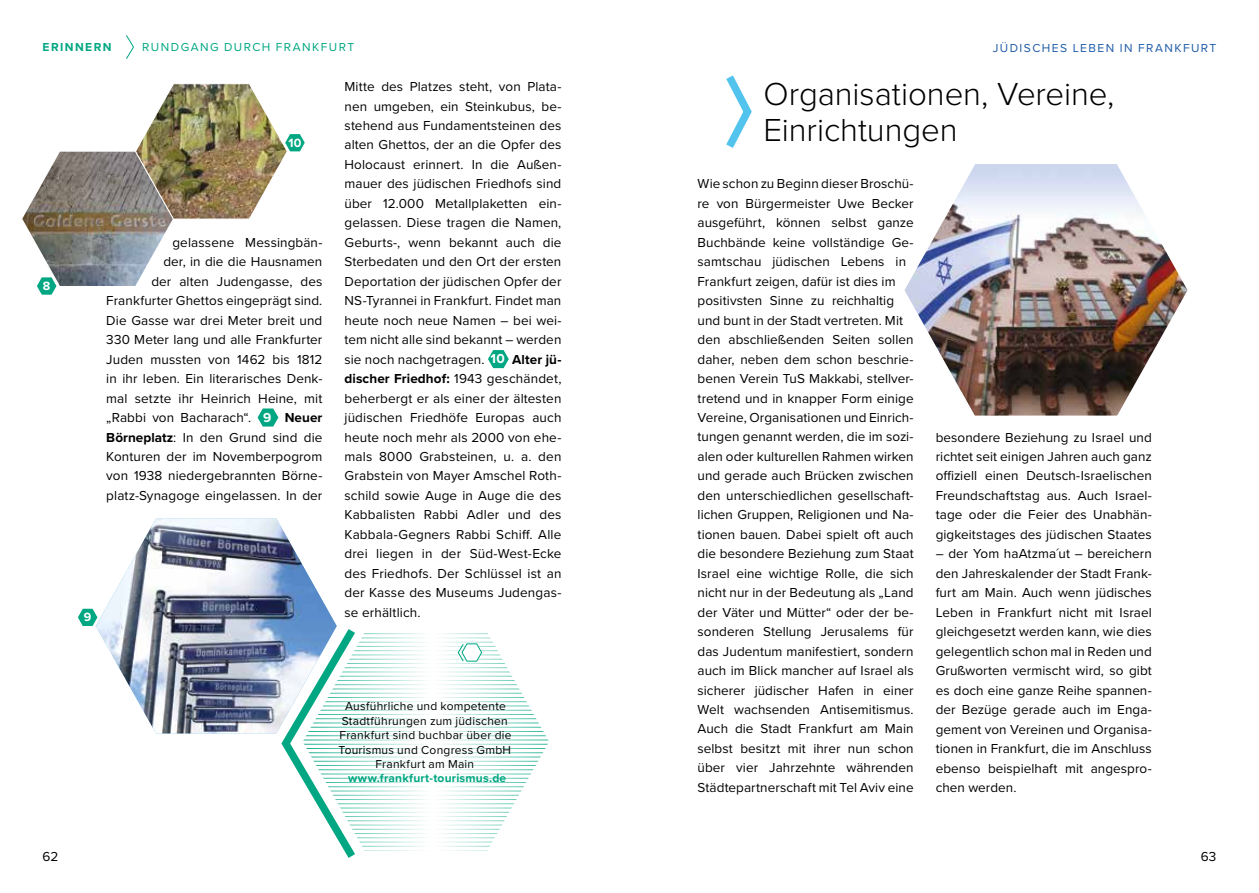
<style>
.page{position:relative;width:1259px;height:893px;background:#fff}
.page>*{position:absolute;margin:0;border:0;box-sizing:border-box;transform-origin:0 0}
.t1{font:300 33px/36px "Proxima Nova";letter-spacing:-.005em;color:#000}
.t2{font:13.5px/19.5px "Proxima Nova";letter-spacing:.005em;color:#000;text-align:justify}
.t3{font:700 12.45px "Proxima Nova";color:#fff}
.t4{font:12px/14.4px "Proxima Nova";letter-spacing:.02em;color:#000;text-align:center}
.t5{font:700 12px "Proxima Nova";letter-spacing:.02em;color:#00a782}
.t6{font:12px "Proxima Nova";letter-spacing:.12em;color:#1f5ba7}
.t7{font:12px "Proxima Nova";letter-spacing:.12em;color:#00a782}
.t8{font:700 12px "Proxima Nova";letter-spacing:.12em;color:#00a782}
.s1{font-weight:700;color:#fff}
.s2{font-weight:700}
</style>
<div class="page">
<svg style="left:257px;top:408px;width:21px;height:19px"></svg>
<hr style="left:303px;top:633px;width:246px;height:1px;background:#00a782">
<hr style="left:303px;top:638px;width:246px;height:1px;background:#00a782">
<hr style="left:303px;top:642px;width:246px;height:1px;background:#00a782">
<hr style="left:303px;top:646px;width:246px;height:1px;background:#00a782">
<hr style="left:303px;top:650px;width:246px;height:1px;background:#00a782">
<hr style="left:303px;top:655px;width:246px;height:1px;background:#00a782">
<hr style="left:303px;top:659px;width:246px;height:1px;background:#00a782">
<hr style="left:303px;top:663px;width:246px;height:1px;background:#00a782">
<hr style="left:303px;top:667px;width:246px;height:1px;background:#00a782">
<hr style="left:303px;top:672px;width:246px;height:1px;background:#00a782">
<hr style="left:303px;top:676px;width:246px;height:1px;background:#00a782">
<hr style="left:303px;top:680px;width:246px;height:1px;background:#00a782">
<hr style="left:303px;top:684px;width:246px;height:1px;background:#00a782">
<hr style="left:303px;top:689px;width:246px;height:1px;background:#00a782">
<hr style="left:303px;top:693px;width:246px;height:1px;background:#00a782">
<hr style="left:303px;top:697px;width:246px;height:1px;background:#00a782">
<hr style="left:303px;top:701px;width:246px;height:1px;background:#00a782">
<hr style="left:303px;top:706px;width:246px;height:1px;background:#00a782">
<hr style="left:303px;top:710px;width:246px;height:1px;background:#00a782">
<hr style="left:303px;top:714px;width:246px;height:1px;background:#00a782">
<hr style="left:303px;top:718px;width:246px;height:1px;background:#00a782">
<hr style="left:303px;top:723px;width:246px;height:1px;background:#00a782">
<hr style="left:303px;top:727px;width:246px;height:1px;background:#00a782">
<hr style="left:303px;top:731px;width:246px;height:1px;background:#00a782">
<hr style="left:303px;top:735px;width:246px;height:1px;background:#00a782">
<hr style="left:303px;top:740px;width:246px;height:1px;background:#00a782">
<hr style="left:303px;top:744px;width:246px;height:1px;background:#00a782">
<hr style="left:303px;top:748px;width:246px;height:1px;background:#00a782">
<hr style="left:303px;top:752px;width:246px;height:1px;background:#00a782">
<hr style="left:303px;top:757px;width:246px;height:1px;background:#00a782">
<hr style="left:303px;top:761px;width:246px;height:1px;background:#00a782">
<hr style="left:303px;top:765px;width:246px;height:1px;background:#00a782">
<hr style="left:303px;top:769px;width:246px;height:1px;background:#00a782">
<hr style="left:303px;top:774px;width:246px;height:1px;background:#00a782">
<hr style="left:303px;top:778px;width:246px;height:1px;background:#00a782">
<hr style="left:303px;top:782px;width:246px;height:1px;background:#00a782">
<hr style="left:303px;top:786px;width:246px;height:1px;background:#00a782">
<hr style="left:303px;top:791px;width:246px;height:1px;background:#00a782">
<hr style="left:303px;top:795px;width:246px;height:1px;background:#00a782">
<hr style="left:303px;top:799px;width:246px;height:1px;background:#00a782">
<hr style="left:303px;top:803px;width:246px;height:1px;background:#00a782">
<hr style="left:303px;top:808px;width:246px;height:1px;background:#00a782">
<hr style="left:303px;top:812px;width:246px;height:1px;background:#00a782">
<hr style="left:303px;top:816px;width:246px;height:1px;background:#00a782">
<hr style="left:303px;top:820px;width:246px;height:1px;background:#00a782">
<hr style="left:303px;top:825px;width:246px;height:1px;background:#00a782">
<hr style="left:303px;top:829px;width:246px;height:1px;background:#00a782">
<hr style="left:303px;top:833px;width:246px;height:1px;background:#00a782">
<hr style="left:303px;top:837px;width:246px;height:1px;background:#00a782">
<hr style="left:303px;top:842px;width:246px;height:1px;background:#00a782">
<hr style="left:303px;top:846px;width:246px;height:1px;background:#00a782">
<hr style="left:303px;top:850px;width:246px;height:1px;background:#00a782">
<svg style="left:457px;top:643px;width:25px;height:19px"></svg>
<svg style="left:488px;top:350px;width:21px;height:18px"></svg>
<img style="left:96px;top:519px;width:238px;height:214px">
<img style="left:22px;top:83px;width:283px;height:212px">
<svg style="left:78px;top:609px;width:19px;height:17px"></svg>
<svg style="left:277px;top:621px;width:85px;height:237px"></svg>
<svg style="left:726px;top:75px;width:26px;height:73px"></svg>
<img style="left:904px;top:164px;width:284px;height:252px">
<svg style="left:126px;top:35px;width:8px;height:24px"></svg>
<p class="t8" style="left:43px;top:39px;width:71px">ERINNERN</p>
<p class="t7" style="left:142px;top:39px;width:213px">RUNDGANG DURCH FRANKFURT</p>
<p class="t6" style="left:992px;top:39px;width:225px">JÜDISCHES LEBEN IN FRANKFURT</p>
<p class="t3" style="left:43px;top:277px;width:9px">8</p>
<p class="t3" style="left:288px;top:133px;width:15px">10</p>
<p class="t2" style="left:106px;top:232px;width:218px;text-align:right">gelassene Messingbän-<br>der, in die die Hausnamen<br>der alten Judengasse, des<br>Frankfurter Ghettos eingeprägt sind.<br>Die Gasse war drei Meter breit und<br>330 Meter lang und alle Frankfurter<br>Juden mussten von 1462 bis 1812 in ihr leben. Ein literarisches Denk&shy;mal setzte ihr Heinrich Heine, mit „Rabbi von Bacharach“. <span class="s1">9</span> <span class="s2">Neuer<br>Börneplatz</span>: In den Grund sind die<br>Konturen der im Novemberpogrom von 1938 niedergebrannten Börne&shy;platz-Synagoge eingelassen. In der</p>
<p class="t3" style="left:84px;top:608px;width:9px">9</p>
<p class="t2" style="left:344px;top:76px;width:218px">Mitte des Platzes steht, von Plata&shy;nen umgeben, ein Steinkubus, be&shy;stehend aus Fundamentsteinen des alten Ghettos, der an die Opfer des Holocaust erinnert. In die Außen&shy;mauer des jüdischen Friedhofs sind über 12.000 Metallplaketten ein&shy;gelassen. Diese tragen die Namen, Geburts-, wenn bekannt auch die Sterbedaten und den Ort der ersten Deportation der jüdischen Opfer der NS-Tyrannei in Frankfurt. Findet man heute noch neue Namen – bei wei&shy;tem nicht alle sind bekannt – werden sie noch nachgetragen. <span class="s1">10</span> <span class="s2">Alter jü&shy;discher Friedhof:</span> 1943 geschändet, beherbergt er als einer der ältesten jüdischen Friedhöfe Europas auch heute noch mehr als 2000 von ehe&shy;mals 8000 Grabsteinen, u. a. den Grabstein von Mayer Amschel Roth&shy;schild sowie Auge in Auge die des Kabbalisten Rabbi Adler und des Kabbala-Gegners Rabbi Schiff. Alle drei liegen in der Süd-West-Ecke des Friedhofs. Der Schlüssel ist an der Kasse des Museums Judengas&shy;se erhältlich.</p>
<p class="t4" style="left:338px;top:699px;width:175px">Ausführliche und kompetente<br>Stadtführungen zum jüdischen<br>Frankfurt sind buchbar über die<br>Tourismus und Congress GmbH<br>Frankfurt am Main</p>
<p class="t5" style="left:348px;top:769px;width:160px">www.frankfurt-tourismus.de</p>
<h1 class="t1" style="left:763px;top:74px;width:352px">Organisationen, Vereine,<br>Einrichtungen</h1>
<p class="t2" style="left:697px;top:174px;width:218px;text-align:left">Wie schon zu Beginn dieser Broschü&shy;re von Bürgermeister Uwe Becker ausgeführt, können selbst ganze Buchbände keine vollständige Ge&shy;samtschau jüdischen Lebens in Frankfurt zeigen, dafür ist dies im positivsten Sinne zu reichhaltig und bunt in der Stadt vertreten. Mit den abschließenden Seiten sollen daher, neben dem schon beschrie&shy;benen Verein TuS Makkabi, stellver&shy;tretend und in knapper Form einige Vereine, Organisationen und Einrich&shy;tungen genannt werden, die im sozi&shy;alen oder kulturellen Rahmen wirken und gerade auch Brücken zwischen den unterschiedlichen gesellschaft&shy;lichen Gruppen, Religionen und Na&shy;tionen bauen. Dabei spielt oft auch die besondere Beziehung zum Staat Israel eine wichtige Rolle, die sich nicht nur in der Bedeutung als „Land der Väter und Mütter“ oder der be&shy;sonderen Stellung Jerusalems für das Judentum manifestiert, sondern auch im Blick mancher auf Israel als sicherer jüdischer Hafen in einer Welt wachsenden Antisemitismus.<br>Auch die Stadt Frankfurt am Main selbst besitzt mit ihrer nun schon über vier Jahrzehnte währenden Städtepartnerschaft mit Tel Aviv eine</p>
<p class="t2" style="left:935px;top:427px;width:218px">besondere Beziehung zu Israel und richtet seit einigen Jahren auch ganz offiziell einen Deutsch-Israelischen Freundschaftstag aus. Auch Israel&shy;tage oder die Feier des Unabhän&shy;gigkeitstages des jüdischen Staates</p>
<p class="t2" style="left:935px;top:543px;width:218px">– der Yom haAtzma´ut – bereichern den Jahreskalender der Stadt Frank&shy;furt am Main. Auch wenn jüdisches Leben in Frankfurt nicht mit Israel gleichgesetzt werden kann, wie dies gelegentlich schon mal in Reden und Grußworten vermischt wird, so gibt es doch eine ganze Reihe spannen&shy;der Bezüge gerade auch im Enga&shy;gement von Vereinen und Organisa&shy;tionen in Frankfurt, die im Anschluss ebenso beispielhaft mit angespro&shy;chen werden.</p>
<p class="t2" style="left:43px;top:846px;width:17px">62</p>
<p class="t2" style="left:1200px;top:846px;width:17px">63</p>
</div>
